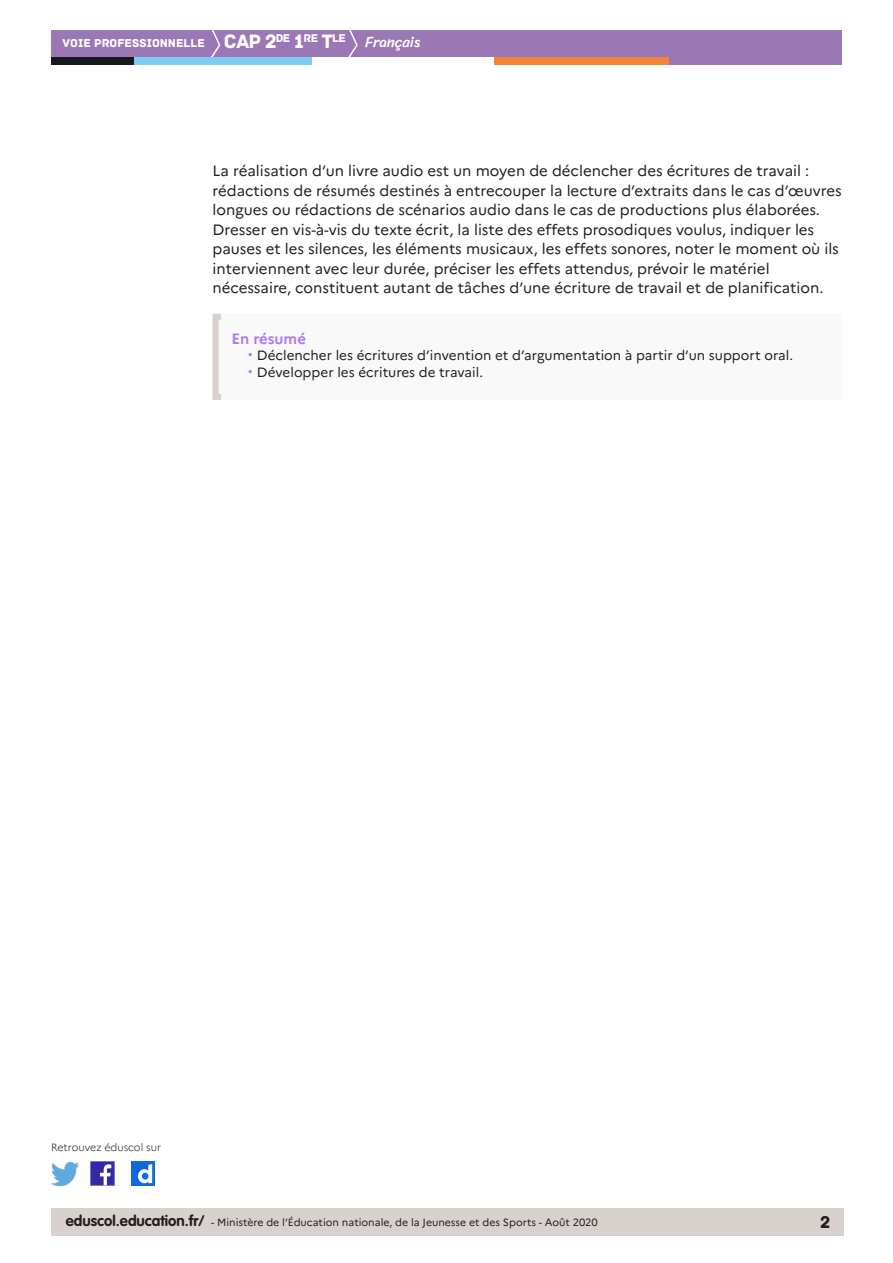
<style>
.page{position:relative;width:893px;height:1263px;background:#fff}
.page>*{position:absolute;margin:0;border:0;box-sizing:border-box;transform-origin:0 0}
.t1{font:18px "Archive";color:#231f20}
.Texte_courant{font:15px/19.5px "Marianne";color:#231f20}
.t2{font:15px "Sriracha";color:#fff}
._08_Titre_encadré{font:700 15px "Marianne";color:#b078f2}
.t3{font:13.5px "Marianne";color:#231f20}
.t4{font:12px "Archive";color:#fff}
.t5{font:11.85px "Archive";color:#fff}
.t6{font:10.5px "Marianne";color:#231f20}
.t7{font:300 10.5px "Marianne";color:#231f20}
.s1{font-size:20.4px}
.s2{font-family:"Roboto";font-size:15px;color:#b078f2}
.s3{font-family:"VAG Rounded Std";font-weight:700;font-size:15px}
</style>
<div class="page">
<div style="left:51px;top:1209px;width:792px;height:27px;background:#d8d1ce"></div>
<img style="left:91px;top:1162px;width:23px;height:23px">
<img style="left:51px;top:1163px;width:28px;height:22px">
<img style="left:132px;top:1162px;width:22px;height:23px">
<div style="left:51px;top:30px;width:791px;height:27px;background:#9b77b5"></div>
<svg style="left:211px;top:30px;width:10px;height:27px"></svg>
<svg style="left:348px;top:30px;width:10px;height:27px"></svg>
<div style="left:133px;top:57px;width:179px;height:8px;background:#7dcbf1"></div>
<div style="left:51px;top:57px;width:82px;height:8px;background:#141a1c"></div>
<div style="left:667px;top:57px;width:175px;height:8px;background:#9b77b5"></div>
<div style="left:494px;top:57px;width:175px;height:8px;background:#f48437"></div>
<div style="left:213px;top:314px;width:629px;height:86px;background:#faf9f9"></div>
<p class="t5" style="left:276px;top:31px;width:72px">DE <span class="s1">1</span>RE <span class="s1">T</span>LE</p>
<p class="t4" style="left:63px;top:36px;width:215px">VOIE PROFESSIONNELLE <span class="s1">CAP 2</span></p>
<p class="t2" style="left:365px;top:33px;width:57px">Français</p>
<p class="Texte_courant" style="left:213px;top:161px;width:631px">La réalisation d’un livre audio est un moyen de déclencher des écritures de travail : rédactions de résumés destinés à entrecouper la lecture d’extraits dans le cas d’œuvres longues ou rédactions de scénarios audio dans le cas de productions plus élaborées.<br>Dresser en vis-à-vis du texte écrit, la liste des effets prosodiques voulus, indiquer les pauses et les silences, les éléments musicaux, les effets sonores, noter le moment où ils interviennent avec leur durée, préciser les effets attendus, prévoir le matériel nécessaire, constituent autant de tâches d’une écriture de travail et de planification.</p>
<p class="_08_Titre_encadré" style="left:231px;top:329px;width:76px">En résumé</p>
<p class="t3" style="left:248px;top:347px;width:547px"><span class="s2">•</span> Déclencher les écritures d’invention et d’argumentation à partir d’un support oral.</p>
<p class="t3" style="left:248px;top:364px;width:237px"><span class="s2">•</span> Développer les écritures de travail.</p>
<p class="t7" style="left:51px;top:1141px;width:112px">Retrouvez éduscol sur</p>
<p class="t6" style="left:66px;top:1216px;width:533px"><span class="s3">eduscol.education.fr/</span> - Ministère de l’Éducation nationale, de la Jeunesse et des Sports - Août 2020</p>
<p class="t1" style="left:820px;top:1211px;width:12px">2</p>
</div>
